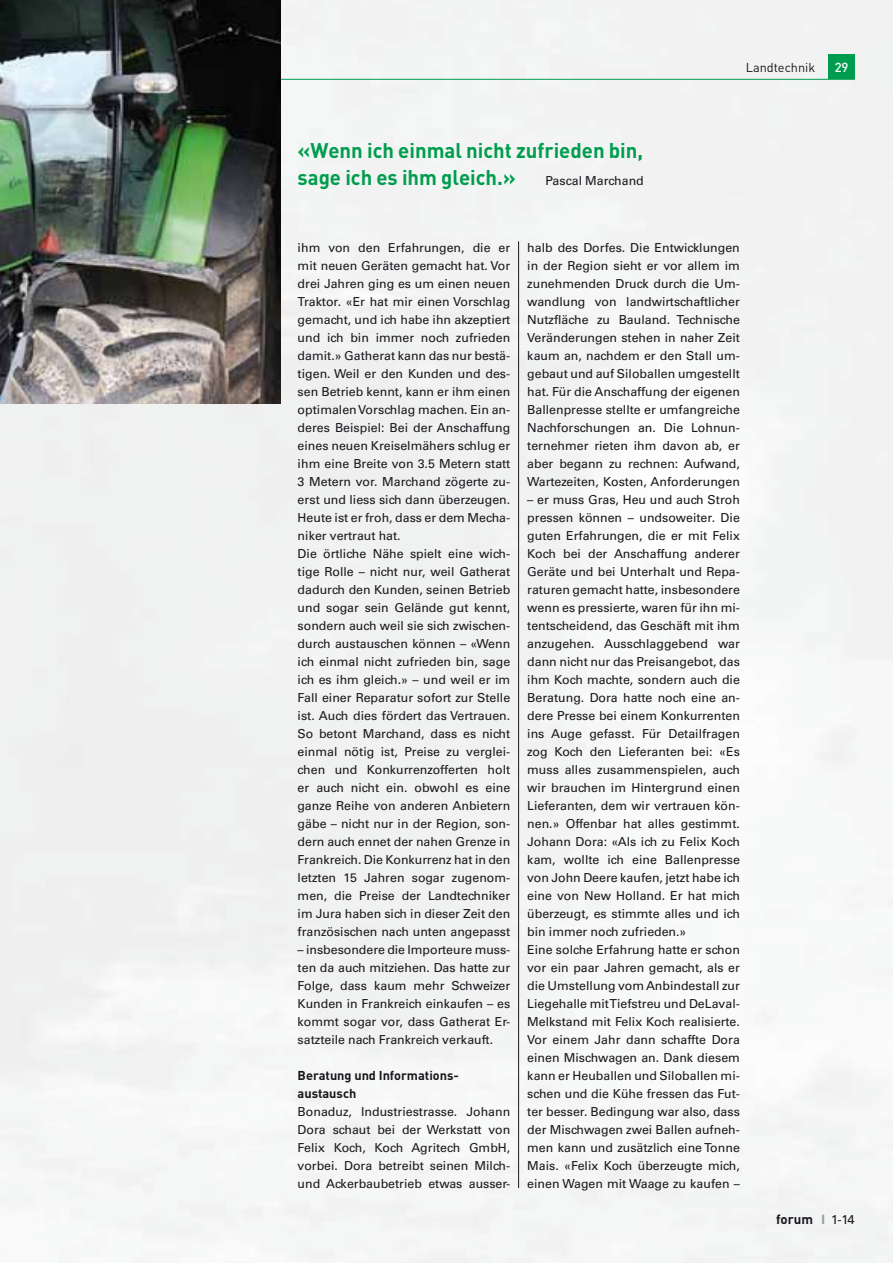
<style>
.page{position:relative;width:893px;height:1263px;background:#fff}
.page>*{position:absolute;margin:0;border:0;box-sizing:border-box;transform-origin:0 0}
.t1{font:700 21px/27px "DIN";color:#009d4e}
.t2{font:700 13.35px "DIN";color:#1a171c}
.t3{font:500 13.05px "DIN";color:#fff}
.t4{font:700 12.75px/18px "DIN";color:#1a171c}
.t5{font:12.75px "DIN";color:#1a171c}
.t6{font:12.3px/18px "Univers";color:#1a171c;text-align:justify}
.s1{font-family:"Univers";font-size:12.75px;color:#9c9d9f}
.s2{font-family:"Univers";font-weight:400;font-size:12.75px}
</style>
<div class="page">
<hr style="left:68px;top:79px;width:787px;height:1px;background:#009d4e">
<div style="left:828px;top:54px;width:27px;height:25px;background:#009d4e"></div>
<hr style="left:518px;top:241px;width:1px;height:947px;background:#1a171c">
<img style="left:0;top:0;width:281px;height:404px">
<h1 class="t1" style="left:298px;top:140px;width:347px">«Wenn ich einmal nicht zufrieden bin, sage ich es ihm gleich.»</h1>
<p class="t6" style="left:545px;top:173px;width:100px">Pascal Marchand</p>
<p class="t5" style="left:746px;top:63px;width:71px">Landtechnik</p>
<p class="t3" style="left:835px;top:63px;width:15px">29</p>
<p class="t6" style="left:298px;top:240px;width:214px;text-align:left">ihm von den Erfahrungen, die er mit neuen Geräten gemacht hat. Vor drei Jahren ging es um einen neuen Traktor. «Er hat mir einen Vorschlag gemacht, und ich habe ihn akzeptiert und ich bin immer noch zufrieden damit.» Gatherat kann das nur bestä&shy;tigen. Weil er den Kunden und des&shy;sen Betrieb kennt, kann er ihm einen optimalen Vorschlag machen. Ein an&shy;deres Beispiel: Bei der Anschaffung eines neuen Kreiselmähers schlug er ihm eine Breite von 3.5 Metern statt 3 Metern vor. Marchand zögerte zu&shy;erst und liess sich dann überzeugen.<br>Heute ist er froh, dass er dem Mecha&shy;niker vertraut hat.<br>Die örtliche Nähe spielt eine wich&shy;tige Rolle – nicht nur, weil Gatherat dadurch den Kunden, seinen Betrieb und sogar sein Gelände gut kennt, sondern auch weil sie sich zwischen&shy;durch austauschen können – «Wenn ich einmal nicht zufrieden bin, sage ich es ihm gleich.» – und weil er im Fall einer Reparatur sofort zur Stelle ist. Auch dies fördert das Vertrauen.<br>So betont Marchand, dass es nicht einmal nötig ist, Preise zu verglei&shy;chen und Konkurrenzofferten holt er auch nicht ein. obwohl es eine ganze Reihe von anderen Anbietern gäbe – nicht nur in der Region, son&shy;dern auch ennet der nahen Grenze in Frankreich. Die Konkurrenz hat in den letzten 15 Jahren sogar zugenom&shy;men, die Preise der Landtechniker im Jura haben sich in dieser Zeit den französischen nach unten angepasst</p>
<p class="t6" style="left:298px;top:942px;width:214px">– insbesondere die Importeure muss&shy;ten da auch mitziehen. Das hatte zur Folge, dass kaum mehr Schweizer Kunden in Frankreich einkaufen – es kommt sogar vor, dass Gatherat Er&shy;satzteile nach Frankreich verkauft.</p>
<p class="t4" style="left:298px;top:1068px;width:163px">Beratung und Informations&shy;austausch</p>
<p class="t6" style="left:298px;top:1104px;width:214px">Bonaduz, Industriestrasse. Johann Dora schaut bei der Werkstatt von Felix Koch, Koch Agritech GmbH, vorbei. Dora betreibt seinen Milch&shy;und Ackerbaubetrieb etwas ausser-</p>
<p class="t6" style="left:527px;top:240px;width:214px">halb des Dorfes. Die Entwicklungen in der Region sieht er vor allem im zunehmenden Druck durch die Um&shy;wandlung von landwirtschaftlicher Nutzfläche zu Bauland. Technische Veränderungen stehen in naher Zeit kaum an, nachdem er den Stall um&shy;gebaut und auf Siloballen umgestellt hat. Für die Anschaffung der eigenen Ballenpresse stellte er umfangreiche Nachforschungen an. Die Lohnun&shy;ternehmer rieten ihm davon ab, er aber begann zu rechnen: Aufwand, Wartezeiten, Kosten, Anforderungen</p>
<p class="t6" style="left:527px;top:492px;width:214px;text-align:left">– er muss Gras, Heu und auch Stroh pressen können – undsoweiter. Die guten Erfahrungen, die er mit Felix Koch bei der Anschaffung anderer Geräte und bei Unterhalt und Repa&shy;raturen gemacht hatte, insbesondere wenn es pressierte, waren für ihn mi&shy;tentscheidend, das Geschäft mit ihm anzugehen. Ausschlaggebend war dann nicht nur das Preisangebot, das ihm Koch machte, sondern auch die Beratung. Dora hatte noch eine an&shy;dere Presse bei einem Konkurrenten ins Auge gefasst. Für Detailfragen zog Koch den Lieferanten bei: «Es muss alles zusammenspielen, auch wir brauchen im Hintergrund einen Lieferanten, dem wir vertrauen kön&shy;nen.» Offenbar hat alles gestimmt.<br>Johann Dora: «Als ich zu Felix Koch kam, wollte ich eine Ballenpresse von John Deere kaufen, jetzt habe ich eine von New Holland. Er hat mich überzeugt, es stimmte alles und ich bin immer noch zufrieden.»<br>Eine solche Erfahrung hatte er schon vor ein paar Jahren gemacht, als er die Umstellung vom Anbindestall zur Liegehalle mit Tiefstreu und DeLaval-Melkstand mit Felix Koch realisierte.<br>Vor einem Jahr dann schaffte Dora einen Mischwagen an. Dank diesem kann er Heuballen und Siloballen mi&shy;schen und die Kühe fressen das Fut&shy;ter besser. Bedingung war also, dass der Mischwagen zwei Ballen aufneh&shy;men kann und zusätzlich eine Tonne Mais. «Felix Koch überzeugte mich, einen Wagen mit Waage zu kaufen –</p>
<p class="t2" style="left:776px;top:1214px;width:80px">forum <span class="s1">I</span> <span class="s2">1-14</span></p>
</div>
